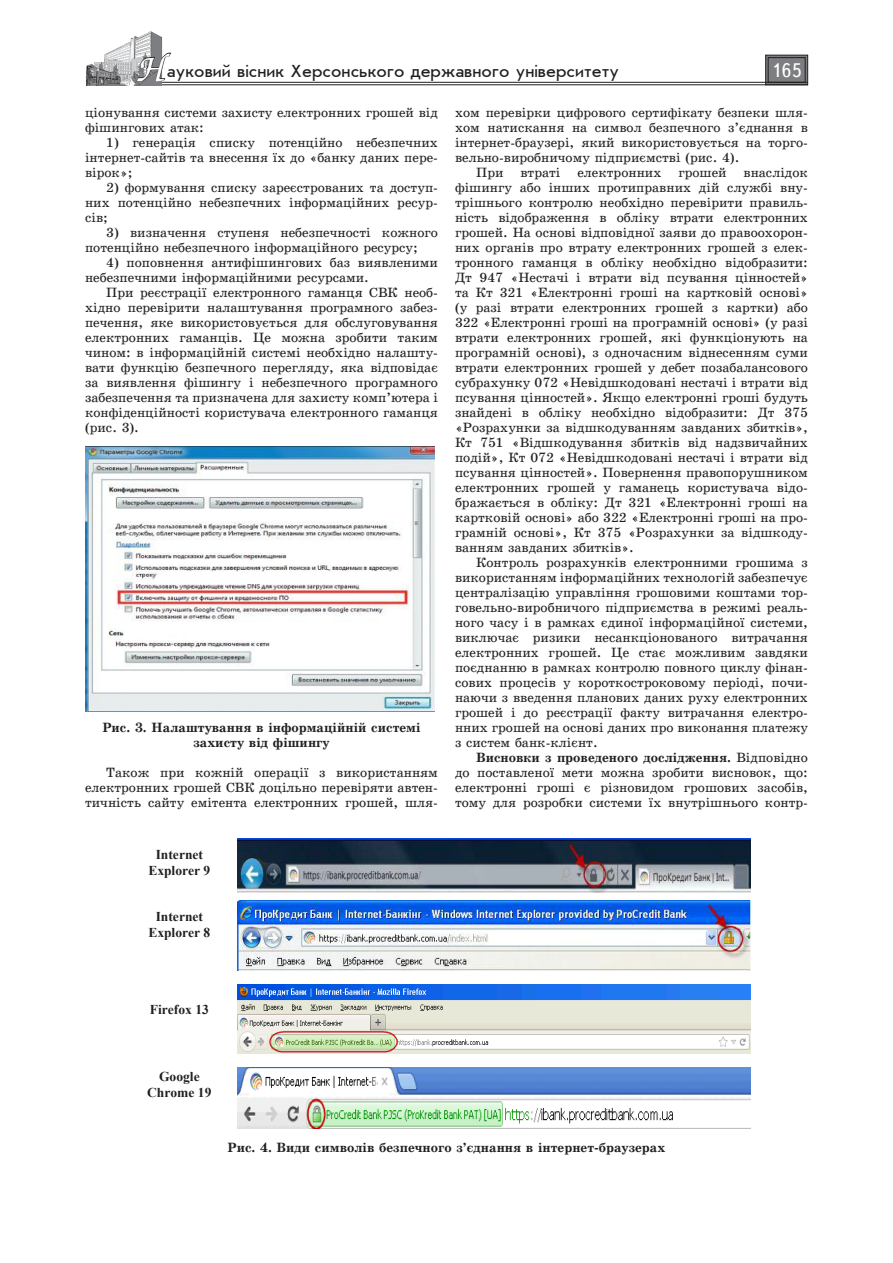
<style>
.page{position:relative;width:893px;height:1263px;background:#fff}
.page>*{position:absolute;margin:0;border:0;box-sizing:border-box;transform-origin:0 0}
.t1{font:19.5px "Ukrainian Text";color:#fff}
.t2{font:18px "Ukrainian Journal Sans";color:#231f20}
.Текст_основной{font:13.5px/15px "Ukrainian School";color:#231f20;text-align:justify}
.Рисунок{font:700 13.5px/15px "Ukrainian School";color:#231f20;text-align:center}
.t3{font:700 13.5px/15.9px "Times New Roman";color:#231f20;text-align:center}
.s1{font-family:"Zapf Chancer";font-size:30px;color:#fff}
.s2{font-weight:700}
</style>
<div class="page">
<svg style="left:765px;top:55px;width:43px;height:30px"></svg>
<div style="left:768px;top:57px;width:37px;height:26px;border:1px solid #231f20"></div>
<hr style="left:87px;top:82px;width:721px;height:1px;background:#231f20">
<hr style="left:87px;top:85px;width:721px;height:1px;background:#231f20">
<img style="left:85px;top:31px;width:78px;height:54px">
<svg style="left:136px;top:52px;width:36px;height:30px"></svg>
<img style="left:86px;top:447px;width:349px;height:264px">
<img style="left:238px;top:838px;width:512px;height:54px">
<img style="left:238px;top:901px;width:512px;height:69px">
<img style="left:238px;top:984px;width:512px;height:70px">
<img style="left:238px;top:1068px;width:512px;height:60px">
<h2 class="t2" style="left:137px;top:62px;width:484px"><span class="s1">Н</span>ауковий вісник Херсонського державного університету</h2>
<h1 class="t1" style="left:771px;top:60px;width:32px">165</h1>
<p class="Текст_основной" style="left:85px;top:105px;width:354px">ціонування системи захисту електронних грошей від фішингових атак:</p>
<p class="Текст_основной" style="left:85px;top:135px;width:354px;text-indent:21px">1) генерація списку потенційно небезпечних інтернет-сайтів та внесення їх до «банку даних пере&shy;вірок»;</p>
<p class="Текст_основной" style="left:85px;top:180px;width:354px;text-indent:21px">2) формування списку зареєстрованих та доступ&shy;них потенційно небезпечних інформаційних ресур&shy;сів;</p>
<p class="Текст_основной" style="left:85px;top:225px;width:354px;text-indent:21px">3) визначення ступеня небезпечності кожного потенційно небезпечного інформаційного ресурсу;</p>
<p class="Текст_основной" style="left:85px;top:255px;width:354px;text-indent:21px">4) поповнення антифішингових баз виявленими небезпечними інформаційними ресурсами.</p>
<p class="Текст_основной" style="left:85px;top:285px;width:354px;text-indent:21px">При реєстрації електронного гаманця СВК необ&shy;хідно перевірити налаштування програмного забез&shy;печення, яке використовується для обслуговування електронних гаманців. Це можна зробити таким чином: в інформаційній системі необхідно налашту&shy;вати функцію безпечного перегляду, яка відповідає за виявлення фішингу і небезпечного програмного забезпечення та призначена для захисту комп’ютера і конфіденційності користувача електронного гаманця (рис. 3).</p>
<p class="Текст_основной" style="left:455px;top:105px;width:354px">хом перевірки цифрового сертифікату безпеки шля&shy;хом натискання на символ безпечного з’єднання в інтернет-браузері, який використовується на торго&shy;вельно-виробничому підприємстві (рис. 4).</p>
<p class="Текст_основной" style="left:476px;top:165px;width:29px">При</p>
<p class="Текст_основной" style="left:520px;top:165px;width:42px">втраті</p>
<p class="Текст_основной" style="left:577px;top:165px;width:86px">електронних</p>
<p class="Текст_основной" style="left:678px;top:165px;width:50px">грошей</p>
<p class="Текст_основной" style="left:455px;top:165px;width:354px;text-indent:288px">внаслідок фішингу або інших протиправних дій службі вну&shy;трішнього контролю необхідно перевірити правиль&shy;ність відображення в обліку втрати електронних грошей. На основі відповідної заяви до правоохорон&shy;них органів про втрату електронних грошей з елек&shy;тронного гаманця в обліку необхідно відобразити:<br>Дт 947 «Нестачі і втрати від псування цінностей» та Кт 321 «Електронні гроші на картковій основі» (у разі втрати електронних грошей з картки) або 322 «Електронні гроші на програмній основі» (у разі втрати електронних грошей, які функціонують на програмній основі), з одночасним віднесенням суми втрати електронних грошей у дебет позабалансового субрахунку 072 «Невідшкодовані нестачі i втрати вiд псування цінностей». Якщо електронні гроші будуть знайдені в обліку необхідно відобразити: Дт 375 «Розрахунки зa відшкодуванням завданих збитків», Кт 751 «Відшкодування збитків вiд надзвичайних подій», Кт 072 «Невідшкодовані нестачі i втрати вiд псування цінностей». Повернення правопорушником електронних грошей у гаманець користувача відо&shy;бражається в обліку: Дт 321 «Електронні гроші на картковій основі» або 322 «Електронні гроші на про&shy;грамній основі», Кт 375 «Розрахунки зa відшкоду&shy;ванням завданих збитків».</p>
<p class="Текст_основной" style="left:455px;top:555px;width:354px;text-indent:21px">Контроль розрахунків електронними грошима з використанням інформаційних технологій забезпечує централізацію управління грошовими коштами тор&shy;говельно-виробничого підприємства в режимі реаль&shy;ного часу і в рамках єдиної інформаційної системи, виключає ризики несанкціонованого витрачання електронних грошей. Це стає можливим завдяки поєднанню в рамках контролю повного циклу фінан&shy;сових процесів у короткостроковому періоді, почи&shy;наючи з введення планових даних руху електронних грошей і до реєстрації факту витрачання електро&shy;нних грошей на основі даних про виконання платежу з систем банк-клієнт.</p>
<p class="Текст_основной" style="left:455px;top:750px;width:354px;text-indent:21px"><span class="s2">Висновки з проведеного дослідження.</span> Відповідно до поставленої мети можна зробити висновок, що: електронні гроші є різновидом грошових засобів, тому для розробки системи їх внутрішнього контр-</p>
<p class="Рисунок" style="left:102px;top:720px;width:320px">Рис. 3. Налаштування в інформаційній системі захисту від фішингу</p>
<p class="Текст_основной" style="left:85px;top:765px;width:354px;text-indent:21px">Також при кожній операції з використанням електронних грошей СВК доцільно перевіряти автен&shy;тичність сайту емітента електронних грошей, шля-</p>
<p class="t3" style="left:148px;top:846px;width:63px">Internet<br>Explorer 9</p>
<p class="t3" style="left:148px;top:908px;width:63px">Internet<br>Explorer 8</p>
<p class="t3" style="left:150px;top:1001px;width:61px">Firefox 13</p>
<p class="t3" style="left:147px;top:1068px;width:66px">Google<br>Chrome 19</p>
<p class="Рисунок" style="left:228px;top:1140px;width:439px">Рис. 4. Види символів безпечного з’єднання в інтернет-браузерах</p>
</div>
